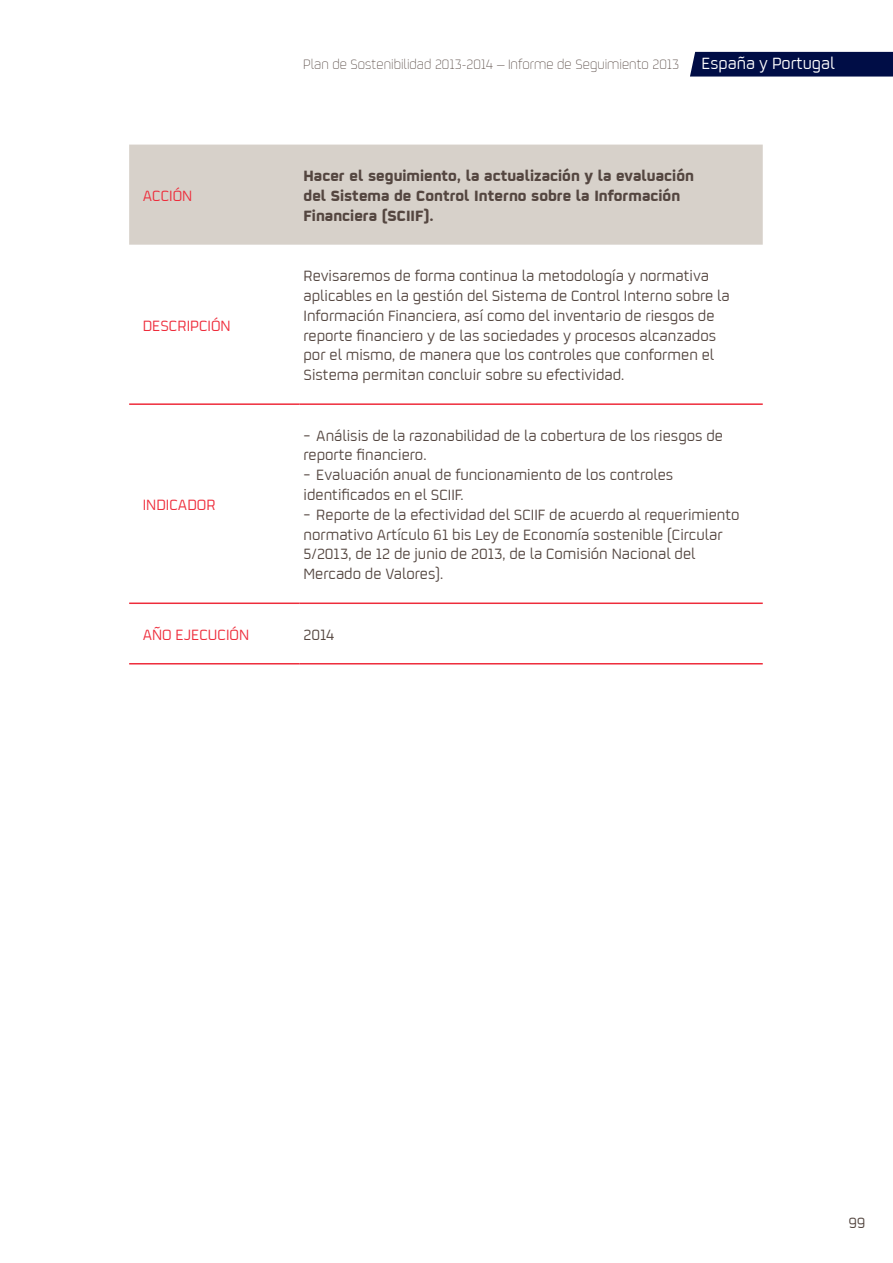
<style>
.page{position:relative;width:893px;height:1263px;background:#fff}
.page>*{position:absolute;margin:0;border:0;box-sizing:border-box;transform-origin:0 0}
.t1{font:16.5px/19.8px "Repsol";color:#544640}
.t2{font:700 16.5px/19.8px "Repsol";color:#544640}
.t3{font:16.5px "Repsol";color:#ee2c3b}
.t4{font:300 15px "Repsol";color:#544640}
.s1{font-weight:400;font-size:18px;color:#fff}
</style>
<div class="page">
<div style="left:690px;top:52px;width:203px;height:25px;background:#000d46"></div>
<div style="left:129px;top:145px;width:634px;height:100px;background:#d7d1ca"></div>
<hr style="left:129px;top:403px;width:170px;height:2px;background:#ee2c3b">
<hr style="left:299px;top:403px;width:464px;height:2px;background:#ee2c3b">
<hr style="left:129px;top:602px;width:170px;height:2px;background:#ee2c3b">
<hr style="left:299px;top:602px;width:464px;height:2px;background:#ee2c3b">
<hr style="left:129px;top:663px;width:170px;height:1px;background:#ee2c3b">
<hr style="left:299px;top:663px;width:464px;height:1px;background:#ee2c3b">
<p class="t3" style="left:143px;top:184px;width:51px">ACCIÓN</p>
<p class="t3" style="left:143px;top:314px;width:90px">DESCRIPCIÓN</p>
<p class="t3" style="left:143px;top:493px;width:74px">INDICADOR</p>
<p class="t4" style="left:303px;top:54px;width:533px">Plan de Sostenibilidad 2013-2014 – Informe de Seguimiento 2013 <span class="s1">España y Portugal</span></p>
<p class="t2" style="left:303px;top:164px;width:392px">Hacer el seguimiento, la actualización y la evaluación del Sistema de Control Interno sobre la Información<br>Financiera (SCIIF).</p>
<p class="t1" style="left:303px;top:265px;width:428px">Revisaremos de forma continua la metodología y normativa aplicables en la gestión del Sistema de Control Interno sobre la Información Financiera, así como del inventario de riesgos de reporte financiero y de las sociedades y procesos alcanzados por el mismo, de manera que los controles que conformen el Sistema permitan concluir sobre su efectividad.</p>
<p class="t1" style="left:303px;top:424px;width:421px">− Análisis de la razonabilidad de la cobertura de los riesgos de reporte financiero.</p>
<p class="t1" style="left:303px;top:464px;width:371px">− Evaluación anual de funcionamiento de los controles identificados en el SCIIF.</p>
<p class="t1" style="left:303px;top:504px;width:438px">− Reporte de la efectividad del SCIIF de acuerdo al requerimiento normativo Artículo 61 bis Ley de Economía sostenible (Circular 5/2013, de 12 de junio de 2013, de la Comisión Nacional del Mercado de Valores).</p>
<p class="t3" style="left:143px;top:623px;width:108px">AÑO EJECUCIÓN</p>
<p class="t1" style="left:303px;top:623px;width:33px">2014</p>
<p class="t1" style="left:848px;top:1211px;width:19px">99</p>
</div>
